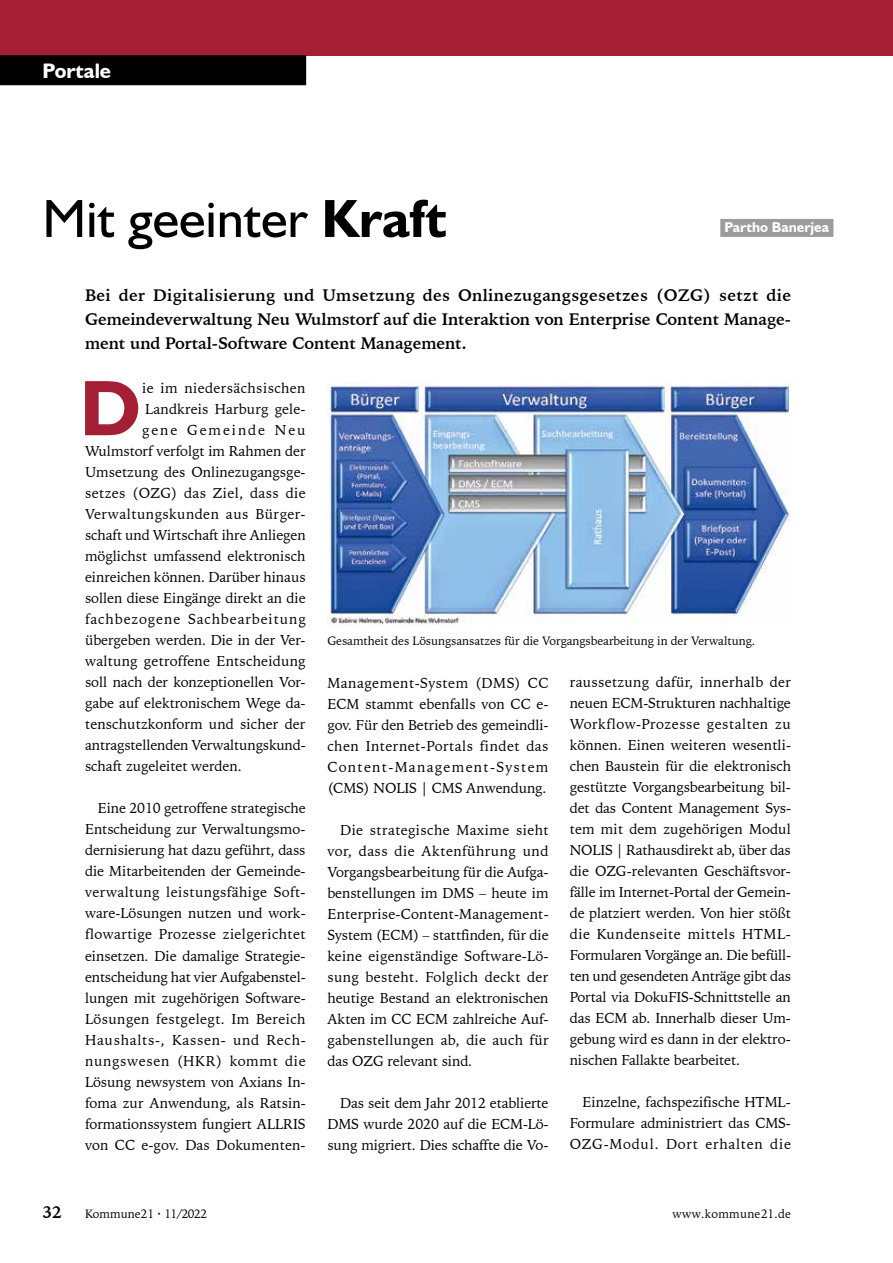
<style>
.page{position:relative;width:893px;height:1263px;background:#fff}
.page>*{position:absolute;margin:0;border:0;box-sizing:border-box;transform-origin:0 0}
.t1{font:700 79.2px "Humanist 521 BT";color:#a51f34}
.t2{font:54px "Humanist 521 BT";color:#000}
.t3{font:700 21px "Humanist 521 BT";color:#fff}
.t4{font:700 16.5px/24px "Iowan Old Style BT";letter-spacing:-.005em;color:#000;text-align:justify}
.t5{font:14.25px/21px "Iowan Old Style BT";letter-spacing:-.005em;color:#000;text-align:justify}
.t6{font:14.25px "Iowan Old Style BT";letter-spacing:.03em;color:#000}
.t7{font:14.25px "Iowan Old Style BT";letter-spacing:.015em;color:#000}
.t8{font:14.25px "Iowan Old Style BT";letter-spacing:.035em;color:#000}
.t9{font:14.25px "Iowan Old Style BT";letter-spacing:.065em;color:#000}
.t10{font:14.25px "Iowan Old Style BT";letter-spacing:.135em;color:#000}
.t11{font:700 14.25px "Humanist 521 BT";color:#fff}
.t12{font:12px "Iowan Old Style BT";letter-spacing:-.005em;color:#000}
.t13{font:12px "Iowan Old Style BT";letter-spacing:.02em;color:#000}
.s1{font-weight:700}
</style>
<div class="page">
<div style="left:0;top:0;width:893px;height:55px;background:#a51f34"></div>
<img style="left:327px;top:383px;width:464px;height:241px">
<div style="left:720px;top:219px;width:113px;height:18px;background:#9c9c9d"></div>
<div style="left:0;top:55px;width:306px;height:30px;background:#000"></div>
<h3 class="t3" style="left:43px;top:58px;width:70px">Portale</h3>
<h2 class="t2" style="left:43px;top:185px;width:406px">Mit geeinter <span class="s1">Kraft</span></h2>
<p class="t11" style="left:724px;top:218px;width:106px">Partho Banerjea</p>
<p class="t4" style="left:85px;top:283px;width:707px">Bei der Digitalisierung und Umsetzung des Onlinezugangsgesetzes (OZG) setzt die Gemeindeverwaltung Neu Wulmstorf auf die Interaktion von Enterprise Content Manage&shy;ment und Portal-Software Content Management.</p>
<h1 class="t1" style="left:80px;top:359px;width:63px">D</h1>
<p class="t6" style="left:142px;top:379px;width:165px">ie im niedersächsischen</p>
<p class="t5" style="left:145px;top:399px;width:162px">Landkreis Harburg gele-</p>
<p class="t10" style="left:142px;top:421px;width:165px">gene Gemeinde Neu</p>
<p class="t5" style="left:85px;top:441px;width:222px">Wulmstorf verfolgt im Rahmen der</p>
<p class="t5" style="left:85px;top:462px;width:222px">Umsetzung des Onlinezugangsge-</p>
<p class="t6" style="left:85px;top:484px;width:222px">setzes (OZG) das Ziel, dass die</p>
<p class="t8" style="left:85px;top:505px;width:222px">Verwaltungskunden aus Bürger-</p>
<p class="t5" style="left:85px;top:525px;width:222px">schaft und Wirtschaft ihre Anliegen</p>
<p class="t5" style="left:85px;top:546px;width:222px">möglichst umfassend elektronisch</p>
<p class="t5" style="left:85px;top:567px;width:222px">einreichen können. Darüber hinaus</p>
<p class="t5" style="left:85px;top:588px;width:222px">sollen diese Eingänge direkt an die</p>
<p class="t9" style="left:85px;top:610px;width:222px">fachbezogene Sachbearbeitung</p>
<p class="t5" style="left:85px;top:630px;width:222px">übergeben werden. Die in der Ver-</p>
<p class="t7" style="left:85px;top:652px;width:222px">waltung getroffene Entscheidung</p>
<p class="t5" style="left:85px;top:672px;width:222px">soll nach der konzeptionellen Vor-</p>
<p class="t5" style="left:85px;top:693px;width:222px">gabe auf elektronischem Wege da-</p>
<p class="t5" style="left:85px;top:714px;width:222px">tenschutzkonform und sicher der</p>
<p class="t5" style="left:85px;top:735px;width:222px">antragstellenden Verwaltungskund-</p>
<p class="t5" style="left:85px;top:756px;width:158px">schaft zugeleitet werden.</p>
<p class="t5" style="left:85px;top:798px;width:222px;text-indent:13px">Eine 2010 getroffene strategische Entscheidung zur Verwaltungsmo&shy;dernisierung hat dazu geführt, dass die Mitarbeitenden der Gemeinde&shy;verwaltung leistungsfähige Soft&shy;ware-Lösungen nutzen und work&shy;flowartige Prozesse zielgerichtet einsetzen. Die damalige Strategie&shy;entscheidung hat vier Aufgabenstel&shy;lungen mit zugehörigen Software-Lösungen festgelegt. Im Bereich Haushalts-, Kassen- und Rech&shy;nungswesen (HKR) kommt die Lösung newsystem von Axians In&shy;foma zur Anwendung, als Ratsin&shy;formationssystem fungiert ALLRIS von CC e-gov. Das Dokumenten-</p>
<p class="t12" style="left:327px;top:633px;width:429px">Gesamtheit des Lösungsansatzes für die Vorgangsbearbeitung in der Verwaltung.</p>
<p class="t5" style="left:570px;top:672px;width:223px">raussetzung dafür, innerhalb der neuen ECM-Strukturen nachhaltige Workflow-Prozesse gestalten zu können. Einen weiteren wesentli&shy;chen Baustein für die elektronisch gestützte Vorgangsbearbeitung bil&shy;det das Content Management Sys&shy;tem mit dem zugehörigen Modul NOLIS | Rathausdirekt ab, über das die OZG-relevanten Geschäftsvor&shy;fälle im Internet-Portal der Gemein&shy;de platziert werden. Von hier stößt die Kundenseite mittels HTML-Formularen Vorgänge an. Die befüll&shy;ten und gesendeten Anträge gibt das Portal via DokuFIS-Schnittstelle an das ECM ab. Innerhalb dieser Um&shy;gebung wird es dann in der elektro&shy;nischen Fallakte bearbeitet.</p>
<p class="t5" style="left:570px;top:1092px;width:223px;text-indent:13px">Einzelne, fachspezifische HTML-Formulare administriert das CMS-OZG-Modul. Dort erhalten die</p>
<p class="t5" style="left:327px;top:672px;width:223px">Management-System (DMS) CC ECM stammt ebenfalls von CC e&shy;gov. Für den Betrieb des gemeindli&shy;chen Internet-Portals findet das Content-Management-System (CMS) NOLIS | CMS Anwendung.</p>
<p class="t5" style="left:327px;top:819px;width:223px;text-indent:13px">Die strategische Maxime sieht vor, dass die Aktenführung und Vorgangsbearbeitung für die Aufga&shy;benstellungen im DMS – heute im Enterprise-Content-Management-System (ECM) – stattfinden, für die keine eigenständige Software-Lö&shy;sung besteht. Folglich deckt der heutige Bestand an elektronischen Akten im CC ECM zahlreiche Auf&shy;gabenstellungen ab, die auch für das OZG relevant sind.</p>
<p class="t5" style="left:327px;top:1092px;width:223px;text-indent:13px">Das seit dem Jahr 2012 etablierte DMS wurde 2020 auf die ECM-Lö&shy;sung migriert. Dies schaffte die Vo-</p>
<p class="t4" style="left:43px;top:1200px;width:21px">32</p>
<p class="t12" style="left:85px;top:1206px;width:123px">Kommune21 · 11/2022</p>
<p class="t13" style="left:673px;top:1206px;width:120px">www.kommune21.de</p>
</div>
